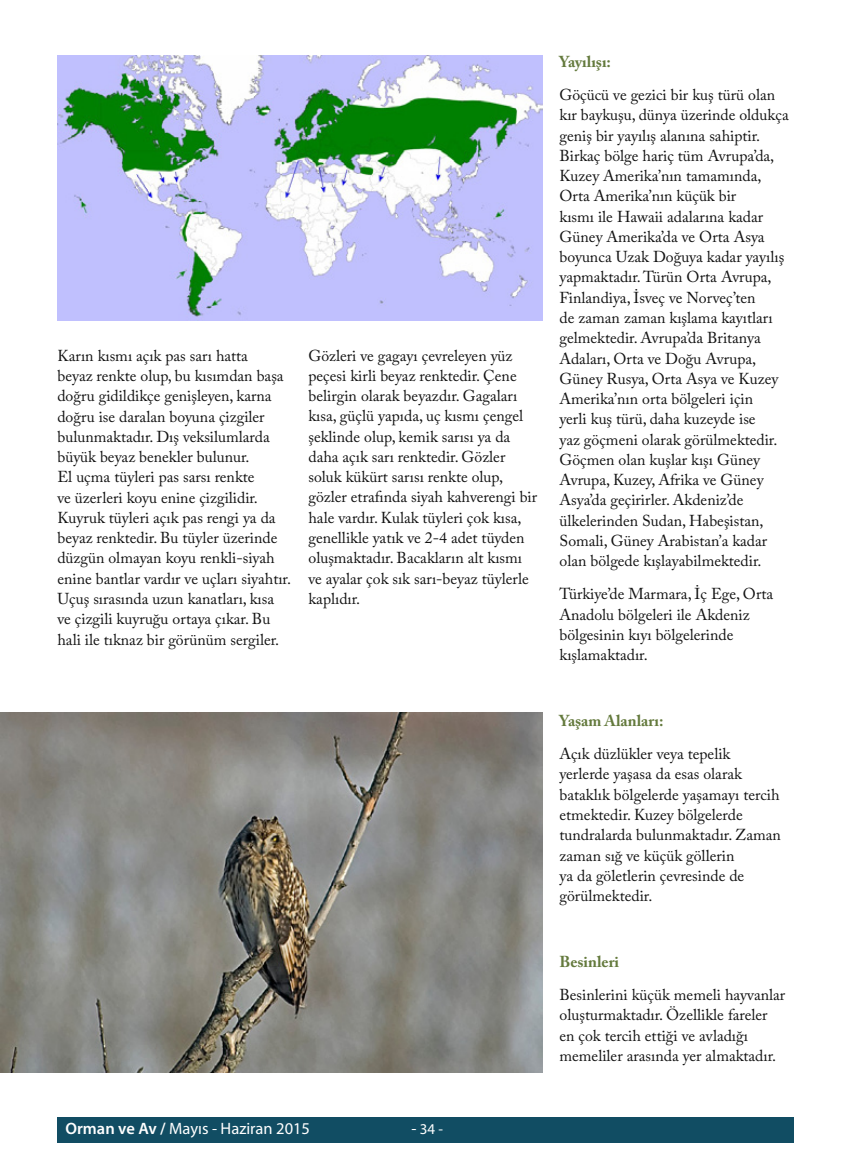
<style>
.page{position:relative;width:851px;height:1166px;background:#fff}
.page>*{position:absolute;margin:0;border:0;box-sizing:border-box;transform-origin:0 0}
.t1{font:16.5px "Myriad Pro";color:#fff}
.t2{font:15.75px/20.2px "Adobe Caslon Pro";color:#121212}
.t3{font:700 15.75px "Adobe Caslon Pro";color:#647a3d}
.t4{font:15px "Myriad Pro";color:#fff}
.s1{font-weight:600}
.s2{font-size:16.5px}
</style>
<div class="page">
<div style="left:57px;top:1116px;width:736px;height:26px;background:#114d63"></div>
<img style="left:57px;top:55px;width:485px;height:266px">
<img style="left:0;top:712px;width:542px;height:359px">
<p class="t2" style="left:57px;top:345px;width:235px">Karın kısmı açık pas sarı hatta<br>beyaz renkte olup, bu kısımdan başa doğru gidildikçe genişleyen, karna doğru ise daralan boyuna çizgiler bulunmaktadır. Dış veksilumlarda büyük beyaz benekler bulunur.<br>El uçma tüyleri pas sarsı renkte<br>ve üzerleri koyu enine çizgilidir.<br>Kuyruk tüyleri açık pas rengi ya da beyaz renktedir. Bu tüyler üzerinde düzgün olmayan koyu renkli-siyah enine bantlar vardır ve uçları siyahtır.<br>Uçuş sırasında uzun kanatları, kısa ve çizgili kuyruğu ortaya çıkar. Bu hali ile tıknaz bir görünüm sergiler.</p>
<p class="t2" style="left:308px;top:345px;width:230px">Gözleri ve gagayı çevreleyen yüz peçesi kirli beyaz renktedir. Çene belirgin olarak beyazdır. Gagaları kısa, güçlü yapıda, uç kısmı çengel şeklinde olup, kemik sarısı ya da daha açık sarı renktedir. Gözler soluk kükürt sarısı renkte olup, gözler etrafında siyah kahverengi bir hale vardır. Kulak tüyleri çok kısa, genellikle yatık ve 2-4 adet tüyden oluşmaktadır. Bacakların alt kısmı ve ayalar çok sık sarı-beyaz tüylerle kaplıdır.</p>
<p class="t3" style="left:559px;top:52px;width:53px">Yayılışı:</p>
<p class="t2" style="left:559px;top:84px;width:231px">Göçücü ve gezici bir kuş türü olan kır baykuşu, dünya üzerinde oldukça geniş bir yayılış alanına sahiptir.<br>Birkaç bölge hariç tüm Avrupa’da,<br>Kuzey Amerika’nın tamamında,<br>Orta Amerika’nın küçük bir<br>kısmı ile Hawaii adalarına kadar<br>Güney Amerika’da ve Orta Asya boyunca Uzak Doğuya kadar yayılış yapmaktadır. Türün Orta Avrupa,<br>Finlandiya, İsveç ve Norveç’ten<br>de zaman zaman kışlama kayıtları gelmektedir. Avrupa’da Britanya<br>Adaları, Orta ve Doğu Avrupa,<br>Güney Rusya, Orta Asya ve Kuzey<br>Amerika’nın orta bölgeleri için<br>yerli kuş türü, daha kuzeyde ise<br>yaz göçmeni olarak görülmektedir.<br>Göçmen olan kuşlar kışı Güney<br>Avrupa, Kuzey, Afrika ve Güney<br>Asya’da geçirirler. Akdeniz’de ülkelerinden Sudan, Habeşistan,<br>Somali, Güney Arabistan’a kadar olan bölgede kışlayabilmektedir.</p>
<p class="t2" style="left:559px;top:583px;width:215px">Türkiye’de Marmara, İç Ege, Orta<br>Anadolu bölgeleri ile Akdeniz bölgesinin kıyı bölgelerinde kışlamaktadır.</p>
<p class="t3" style="left:559px;top:711px;width:105px">Yaşam Alanları:</p>
<p class="t2" style="left:559px;top:743px;width:223px">Açık düzlükler veya tepelik yerlerde yaşasa da esas olarak bataklık bölgelerde yaşamayı tercih etmektedir. Kuzey bölgelerde tundralarda bulunmaktadır. Zaman zaman sığ ve küçük göllerin<br>ya da göletlerin çevresinde de görülmektedir.</p>
<p class="t3" style="left:559px;top:952px;width:61px">Besinleri</p>
<p class="t2" style="left:559px;top:984px;width:227px">Besinlerini küçük memeli hayvanlar oluşturmaktadır. Özellikle fareler en çok tercih ettiği ve avladığı memeliler arasında yer almaktadır.</p>
<p class="t1" style="left:65px;top:1118px;width:246px"><span class="s1">Orman ve Av /</span> Mayıs - Haziran 2015</p>
<p class="t4" style="left:411px;top:1119px;width:33px"><span class="s2">-</span> 34 -</p>
</div>
